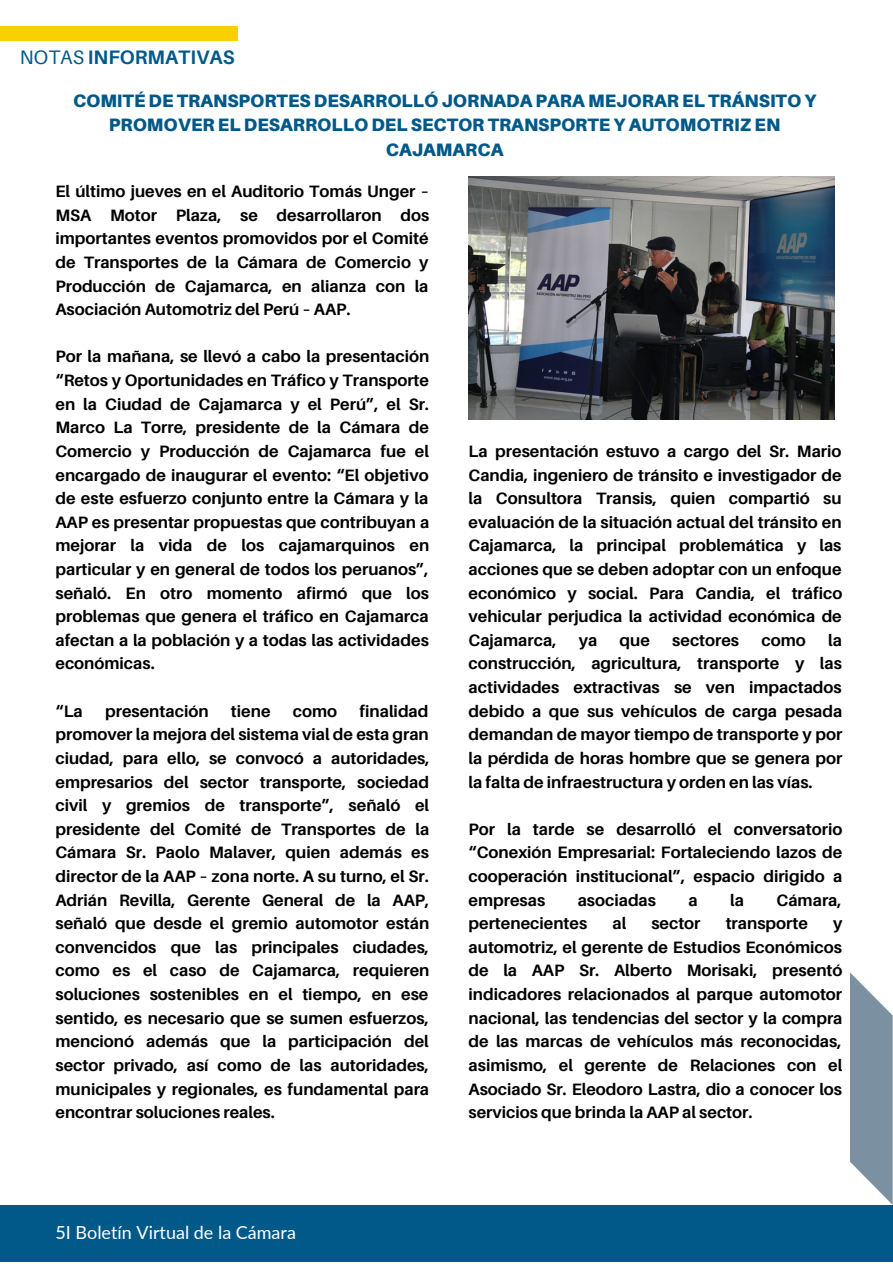
<style>
.page{position:relative;width:893px;height:1264px;background:#fff}
.page>*{position:absolute;margin:0;border:0;box-sizing:border-box;transform-origin:0 0}
.t1{font:700 19.5px "Aileron";color:#015989}
.t2{font:900 18px/24.8px "Aileron";color:#015989;text-align:center}
.t3{font:18px "Lato";color:#fff}
.t4{font:700 16.5px/23.5px "Aileron";color:#000;text-align:justify}
.s1{font-weight:400}
</style>
<div class="page">
<div style="left:0;top:27px;width:237px;height:13px;background:#fad000"></div>
<div style="left:0;top:1205px;width:892px;height:56px;background:#015989"></div>
<img style="left:468px;top:176px;width:366px;height:243px">
<svg style="left:850px;top:972px;width:42px;height:232px"></svg>
<p class="t1" style="left:20px;top:45px;width:216px"><span class="s1">NOTAS</span> INFORMATIVAS</p>
<p class="t2" style="left:73px;top:87px;width:744px">COMITÉ DE TRANSPORTES DESARROLLÓ JORNADA PARA MEJORAR EL TRÁNSITO Y<br>PROMOVER EL DESARROLLO DEL SECTOR TRANSPORTE Y AUTOMOTRIZ EN<br>CAJAMARCA</p>
<p class="t4" style="left:55px;top:179px;width:375px">El último jueves en el Auditorio Tomás Unger – MSA Motor Plaza, se desarrollaron dos importantes eventos promovidos por el Comité de Transportes de la Cámara de Comercio y Producción de Cajamarca, en alianza con la Asociación Automotriz del Perú – AAP.</p>
<p class="t4" style="left:55px;top:344px;width:375px">Por la mañana, se llevó a cabo la presentación “Retos y Oportunidades en Tráfico y Transporte en la Ciudad de Cajamarca y el Perú”, el Sr.<br>Marco La Torre, presidente de la Cámara de Comercio y Producción de Cajamarca fue el encargado de inaugurar el evento: “El objetivo de este esfuerzo conjunto entre la Cámara y la AAP es presentar propuestas que contribuyan a mejorar la vida de los cajamarquinos en particular y en general de todos los peruanos”, señaló. En otro momento afirmó que los problemas que genera el tráfico en Cajamarca afectan a la población y a todas las actividades económicas.</p>
<p class="t4" style="left:55px;top:698px;width:29px">“La</p>
<p class="t4" style="left:105px;top:698px;width:105px">presentación</p>
<p class="t4" style="left:231px;top:698px;width:41px">tiene</p>
<p class="t4" style="left:293px;top:698px;width:46px">como</p>
<p class="t4" style="left:55px;top:698px;width:375px;text-indent:304px">finalidad promover la mejora del sistema vial de esta gran ciudad, para ello, se convocó a autoridades, empresarios del sector transporte, sociedad civil y gremios de transporte”, señaló el presidente del Comité de Transportes de la Cámara Sr. Paolo Malaver, quien además es director de la AAP – zona norte. A su turno, el Sr.<br>Adrián Revilla, Gerente General de la AAP, señaló que desde el gremio automotor están convencidos que las principales ciudades, como es el caso de Cajamarca, requieren soluciones sostenibles en el tiempo, en ese sentido, es necesario que se sumen esfuerzos, mencionó además que la participación del sector privado, así como de las autoridades, municipales y regionales, es fundamental para encontrar soluciones reales.</p>
<p class="t4" style="left:468px;top:439px;width:375px">La presentación estuvo a cargo del Sr. Mario Candia, ingeniero de tránsito e investigador de la Consultora Transis, quien compartió su evaluación de la situación actual del tránsito en Cajamarca, la principal problemática y las acciones que se deben adoptar con un enfoque económico y social. Para Candia, el tráfico vehicular perjudica la actividad económica de Cajamarca,</p>
<p class="t4" style="left:468px;top:628px;width:375px;text-indent:359px">la construcción, agricultura, transporte y las actividades extractivas se ven impactados debido a que sus vehículos de carga pesada demandan de mayor tiempo de transporte y por la pérdida de horas hombre que se genera por la falta de infraestructura y orden en las vías.</p>
<p class="t4" style="left:468px;top:816px;width:375px">Por la tarde se desarrolló el conversatorio “Conexión Empresarial: Fortaleciendo lazos de cooperación institucional”, espacio dirigido a empresas</p>
<p class="t4" style="left:578px;top:628px;width:20px">ya</p>
<p class="t4" style="left:619px;top:628px;width:32px">que</p>
<p class="t4" style="left:672px;top:628px;width:68px">sectores</p>
<p class="t4" style="left:761px;top:628px;width:46px">como</p>
<p class="t4" style="left:577px;top:887px;width:80px">asociadas</p>
<p class="t4" style="left:688px;top:887px;width:11px">a</p>
<p class="t4" style="left:730px;top:887px;width:15px">la</p>
<p class="t4" style="left:776px;top:887px;width:66px">Cámara,</p>
<p class="t4" style="left:468px;top:911px;width:120px">pertenecientes</p>
<p class="t4" style="left:612px;top:911px;width:15px">al</p>
<p class="t4" style="left:651px;top:911px;width:51px">sector</p>
<p class="t4" style="left:725px;top:911px;width:84px">transporte</p>
<p class="t4" style="left:468px;top:911px;width:375px;text-indent:364px">y automotriz, el gerente de Estudios Económicos de la AAP Sr. Alberto Morisaki, presentó indicadores relacionados al parque automotor nacional, las tendencias del sector y la compra de las marcas de vehículos más reconocidas, asimismo, el gerente de Relaciones con el Asociado Sr. Eleodoro Lastra, dio a conocer los servicios que brinda la AAP al sector.</p>
<p class="t3" style="left:55px;top:1221px;width:242px">5I Boletín Virtual de la Cámara</p>
</div>
